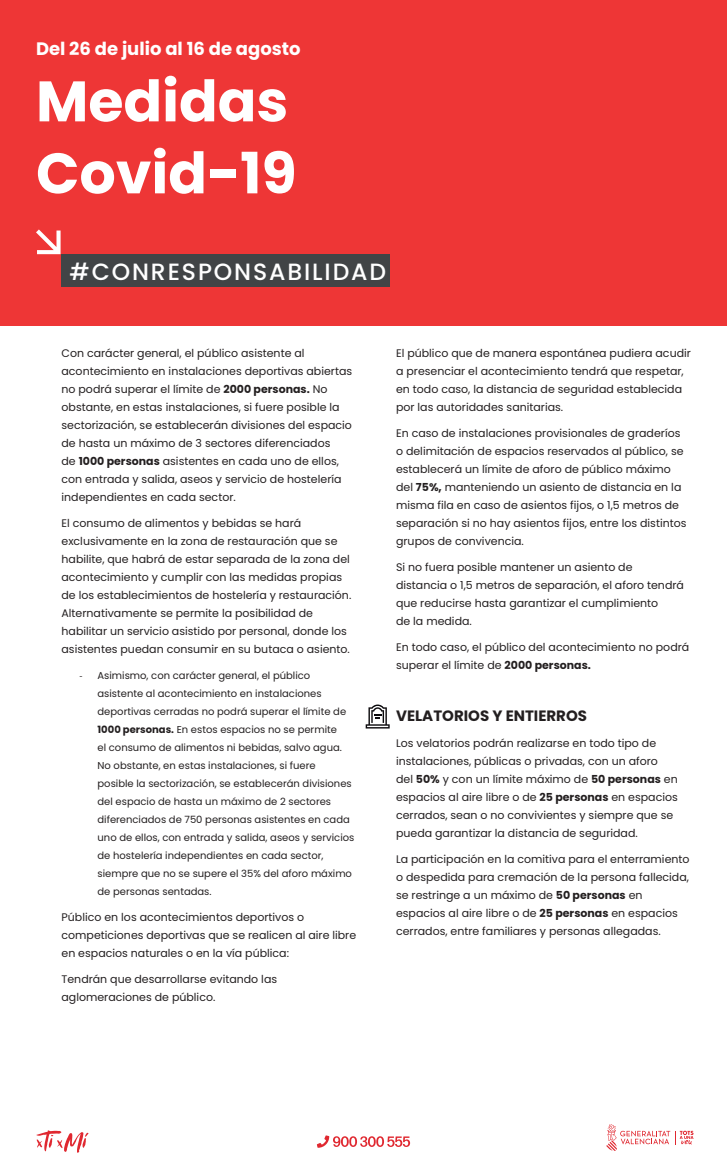
<style>
.page{position:relative;width:727px;height:1175px;background:#fff}
.page>*{position:absolute;margin:0;border:0;box-sizing:border-box;transform-origin:0 0}
.t1{font:700 57px/72px "Poppins";color:#fff}
.t2{font:500 23.5px "Poppins";letter-spacing:.08em;color:#fff}
.t3{font:700 18px "Poppins";color:#fff}
.t4{font:700 15px "Poppins";color:#231f20}
.t5{font:11px/18px "Poppins";color:#231f20}
.t6{font:10px/18px "Poppins";color:#231f20}
.s1{font-weight:700}
.s2{font-family:"Calibri"}
</style>
<div class="page">
<div style="left:0;top:0;width:727px;height:325px;background:#ee3636"></div>
<svg style="left:36px;top:1130px;width:53px;height:23px"></svg>
<svg style="left:606px;top:1124px;width:87px;height:27px"></svg>
<svg style="left:317px;top:1135px;width:93px;height:13px"></svg>
<svg style="left:366px;top:705px;width:24px;height:24px"></svg>
<div style="left:61px;top:254px;width:328px;height:33px;background:#414446"></div>
<svg style="left:36px;top:229px;width:25px;height:25px"></svg>
<h3 class="t3" style="left:36px;top:38px;width:266px">Del 26 de julio al 16 de agosto</h3>
<h1 class="t1" style="left:36px;top:66px;width:262px">Medidas<br>Covid-19</h1>
<h2 class="t2" style="left:69px;top:258px;width:318px">#CONRESPONSABILIDAD</h2>
<p class="t5" style="left:62px;top:345px;width:292px">Con carácter general, el público asistente al acontecimiento en instalaciones deportivas abiertas no podrá superar el límite de <span class="s1">2000 personas.</span> No obstante, en estas instalaciones, si fuere posible la sectorización, se establecerán divisiones del espacio de hasta un máximo de 3 sectores diferenciados<br>de <span class="s1">1000 personas</span> asistentes en cada uno de ellos, con entrada y salida, aseos y servicio de hostelería independientes en cada sector.</p>
<p class="t5" style="left:62px;top:515px;width:291px">El consumo de alimentos y bebidas se hará exclusivamente en la zona de restauración que se habilite, que habrá de estar separada de la zona del acontecimiento y cumplir con las medidas propias de los establecimientos de hostelería y restauración.<br>Alternativamente se permite la posibilidad de habilitar un servicio asistido por personal, donde los asistentes puedan consumir en su butaca o asiento.</p>
<p class="t6" style="left:98px;top:667px;width:258px;text-indent:-18px"><span class="s2">-</span> Asimismo, con carácter general, el público asistente al acontecimiento en instalaciones deportivas cerradas no podrá superar el límite de <span class="s1">1000 personas.</span> En estos espacios no se permite<br>el consumo de alimentos ni bebidas, salvo agua.<br>No obstante, en estas instalaciones, si fuere<br>posible la sectorización, se establecerán divisiones del espacio de hasta un máximo de 2 sectores diferenciados de 750 personas asistentes en cada uno de ellos, con entrada y salida, aseos y servicios de hostelería independientes en cada sector, siempre que no se supere el 35% del aforo máximo de personas sentadas.</p>
<p class="t5" style="left:62px;top:909px;width:296px">Público en los acontecimientos deportivos o competiciones deportivas que se realicen al aire libre en espacios naturales o en la vía pública:</p>
<p class="t5" style="left:62px;top:971px;width:217px">Tendrán que desarrollarse evitando las aglomeraciones de público.</p>
<p class="t5" style="left:396px;top:345px;width:296px">El público que de manera espontánea pudiera acudir a presenciar el acontecimiento tendrá que respetar, en todo caso, la distancia de seguridad establecida por las autoridades sanitarias.</p>
<p class="t5" style="left:396px;top:425px;width:292px">En caso de instalaciones provisionales de graderíos o delimitación de espacios reservados al público, se establecerá un límite de aforo de público máximo del <span class="s1">75%,</span> manteniendo un asiento de distancia en la misma fila en caso de asientos fijos, o 1,5 metros de separación si no hay asientos fijos, entre los distintos grupos de convivencia.</p>
<p class="t5" style="left:396px;top:559px;width:289px">Si no fuera posible mantener un asiento de distancia o 1,5 metros de separación, el aforo tendrá que reducirse hasta garantizar el cumplimiento<br>de la medida.</p>
<p class="t5" style="left:396px;top:639px;width:295px">En todo caso, el público del acontecimiento no podrá superar el límite de <span class="s1">2000 personas.</span></p>
<h3 class="t4" style="left:396px;top:707px;width:192px">VELATORIOS Y ENTIERROS</h3>
<p class="t5" style="left:396px;top:735px;width:283px">Los velatorios podrán realizarse en todo tipo de instalaciones, públicas o privadas, con un aforo<br>del <span class="s1">50%</span> y con un límite máximo de <span class="s1">50 personas</span> en espacios al aire libre o de <span class="s1">25 personas</span> en espacios cerrados, sean o no convivientes y siempre que se pueda garantizar la distancia de seguridad.</p>
<p class="t5" style="left:396px;top:851px;width:295px">La participación en la comitiva para el enterramiento o despedida para cremación de la persona fallecida, se restringe a un máximo de <span class="s1">50 personas</span> en espacios al aire libre o de <span class="s1">25 personas</span> en espacios cerrados, entre familiares y personas allegadas.</p>
</div>
